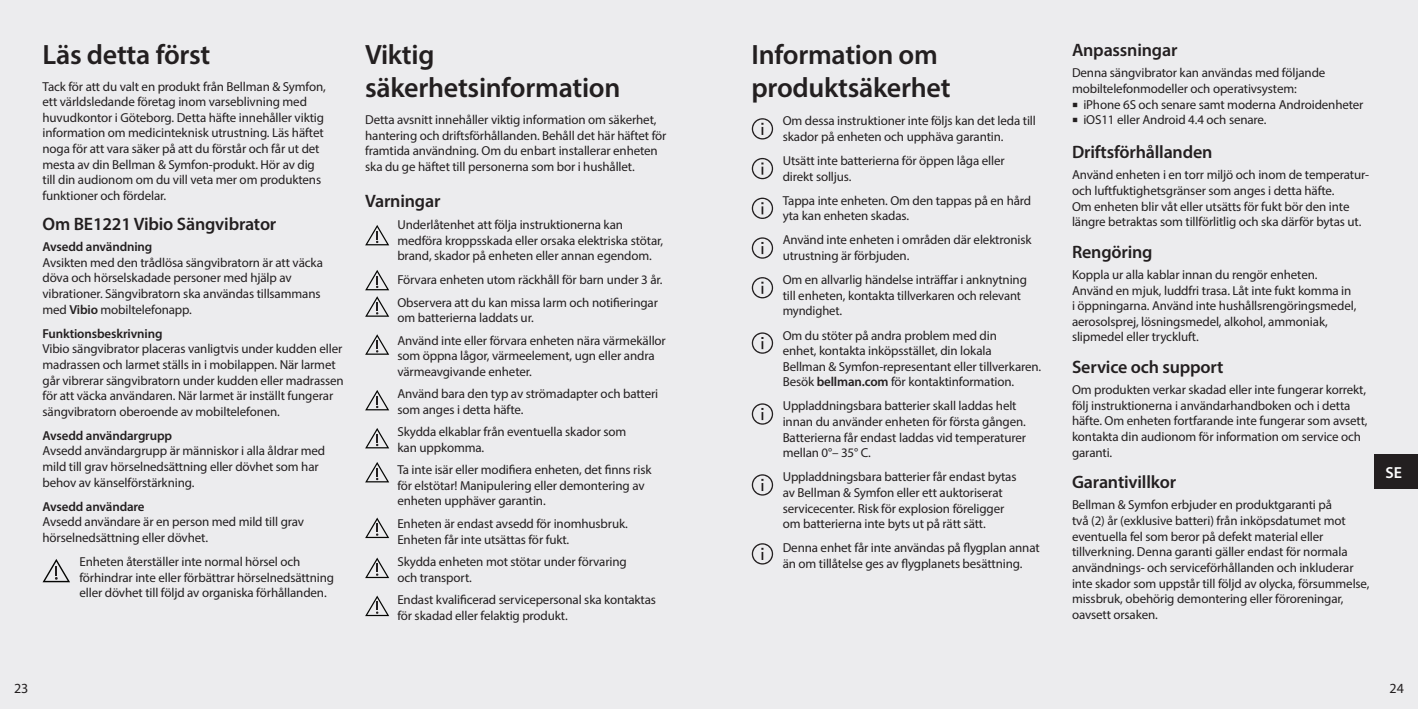
<style>
.page{position:relative;width:1418px;height:709px;background:#fff}
.page>*{position:absolute;margin:0;border:0;box-sizing:border-box;transform-origin:0 0}
.t1{font:600 28px/33.6px "Myriad Pro";letter-spacing:-.01em;color:#231f20}
.t2{font:600 18px "Myriad Pro";letter-spacing:-.01em;color:#231f20}
.t3{font:600 16px "Myriad Pro";color:#fff}
.t4{font:14px "Myriad Pro";color:#231f20}
.t5{font:13px/15.6px "Myriad Pro";letter-spacing:-.01em;color:#231f20}
.t6{font:600 13px "Myriad Pro";letter-spacing:-.01em;color:#231f20}
.s1{font-weight:600}
</style>
<div class="page">
<div style="left:0;top:0;width:1417px;height:709px;background:#ececee"></div>
<div style="left:1373px;top:454px;width:44px;height:34px;background:#231f20"></div>
<svg style="left:43px;top:559px;width:27px;height:23px"></svg>
<svg style="left:365px;top:225px;width:24px;height:20px"></svg>
<svg style="left:365px;top:270px;width:24px;height:20px"></svg>
<svg style="left:365px;top:296px;width:24px;height:21px"></svg>
<svg style="left:365px;top:334px;width:24px;height:21px"></svg>
<svg style="left:365px;top:390px;width:24px;height:20px"></svg>
<svg style="left:365px;top:428px;width:24px;height:20px"></svg>
<svg style="left:365px;top:462px;width:24px;height:20px"></svg>
<svg style="left:365px;top:517px;width:24px;height:21px"></svg>
<svg style="left:365px;top:557px;width:24px;height:21px"></svg>
<svg style="left:365px;top:595px;width:24px;height:21px"></svg>
<svg style="left:751px;top:118px;width:22px;height:21px"></svg>
<svg style="left:751px;top:158px;width:22px;height:21px"></svg>
<svg style="left:751px;top:198px;width:22px;height:21px"></svg>
<svg style="left:751px;top:237px;width:22px;height:22px"></svg>
<svg style="left:751px;top:277px;width:22px;height:21px"></svg>
<svg style="left:751px;top:332px;width:22px;height:22px"></svg>
<svg style="left:751px;top:403px;width:22px;height:21px"></svg>
<svg style="left:751px;top:474px;width:22px;height:21px"></svg>
<svg style="left:751px;top:543px;width:22px;height:21px"></svg>
<p class="t1" style="left:43px;top:37px;width:169px">Läs detta först</p>
<p class="t5" style="left:43px;top:78px;width:285px">Tack för att du valt en produkt från Bellman &amp; Symfon, ett världsledande företag inom varseblivning med huvudkontor i Göteborg. Detta häfte innehåller viktig information om medicinteknisk utrustning. Läs häftet noga för att vara säker på att du förstår och får ut det mesta av din Bellman &amp; Symfon-produkt. Hör av dig till din audionom om du vill veta mer om produktens funktioner och fördelar.</p>
<p class="t2" style="left:43px;top:212px;width:235px">Om BE1221 Vibio Sängvibrator</p>
<p class="t6" style="left:43px;top:238px;width:111px">Avsedd användning</p>
<p class="t5" style="left:43px;top:254px;width:282px">Avsikten med den trådlösa sängvibratorn är att väcka döva och hörselskadade personer med hjälp av vibrationer. Sängvibratorn ska användas tillsammans med <span class="s1">Vibio</span> mobiltelefonapp.</p>
<p class="t6" style="left:43px;top:325px;width:122px">Funktionsbeskrivning</p>
<p class="t5" style="left:43px;top:341px;width:303px">Vibio sängvibrator placeras vanligtvis under kudden eller madrassen och larmet ställs in i mobilappen. När larmet går vibrerar sängvibratorn under kudden eller madrassen för att väcka användaren. När larmet är inställt fungerar sängvibratorn oberoende av mobiltelefonen.</p>
<p class="t6" style="left:43px;top:427px;width:131px">Avsedd användargrupp</p>
<p class="t5" style="left:43px;top:443px;width:284px">Avsedd användargrupp är människor i alla åldrar med mild till grav hörselnedsättning eller dövhet som har behov av känselförstärkning.</p>
<p class="t6" style="left:43px;top:498px;width:104px">Avsedd användare</p>
<p class="t5" style="left:43px;top:514px;width:263px">Avsedd användare är en person med mild till grav hörselnedsättning eller dövhet.</p>
<p class="t5" style="left:79px;top:553px;width:256px">Enheten återställer inte normal hörsel och förhindrar inte eller förbättrar hörselnedsättning eller dövhet till följd av organiska förhållanden.</p>
<p class="t1" style="left:365px;top:37px;width:257px">Viktig säkerhetsinformation</p>
<p class="t5" style="left:365px;top:112px;width:303px">Detta avsnitt innehåller viktig information om säkerhet, hantering och driftsförhållanden. Behåll det här häftet för framtida användning. Om du enbart installerar enheten ska du ge häftet till personerna som bor i hushållet.</p>
<p class="t2" style="left:365px;top:189px;width:77px">Varningar</p>
<p class="t5" style="left:397px;top:217px;width:267px">Underlåtenhet att följa instruktionerna kan medföra kroppsskada eller orsaka elektriska stötar, brand, skador på enheten eller annan egendom.</p>
<p class="t5" style="left:397px;top:272px;width:267px">Förvara enheten utom räckhåll för barn under 3 år.</p>
<p class="t5" style="left:397px;top:294px;width:262px">Observera att du kan missa larm och notifieringar om batterierna laddats ur.</p>
<p class="t5" style="left:397px;top:332px;width:270px">Använd inte eller förvara enheten nära värmekällor som öppna lågor, värmeelement, ugn eller andra värmeavgivande enheter.</p>
<p class="t5" style="left:397px;top:386px;width:262px">Använd bara den typ av strömadapter och batteri som anges i detta häfte.</p>
<p class="t5" style="left:397px;top:424px;width:230px">Skydda elkablar från eventuella skador som kan uppkomma.</p>
<p class="t5" style="left:397px;top:462px;width:255px">Ta inte isär eller modifiera enheten, det finns risk för elstötar! Manipulering eller demontering av enheten upphäver garantin.</p>
<p class="t5" style="left:397px;top:515px;width:232px">Enheten är endast avsedd för inomhusbruk.<br>Enheten får inte utsättas för fukt.</p>
<p class="t5" style="left:397px;top:553px;width:231px">Skydda enheten mot stötar under förvaring och transport.</p>
<p class="t5" style="left:397px;top:591px;width:260px">Endast kvalificerad servicepersonal ska kontaktas för skadad eller felaktig produkt.</p>
<p class="t1" style="left:751px;top:37px;width:200px">Information om produktsäkerhet</p>
<p class="t5" style="left:782px;top:113px;width:255px">Om dessa instruktioner inte följs kan det leda till skador på enheten och upphäva garantin.</p>
<p class="t5" style="left:782px;top:153px;width:223px">Utsätt inte batterierna för öppen låga eller direkt solljus.</p>
<p class="t5" style="left:782px;top:192px;width:250px">Tappa inte enheten. Om den tappas på en hård yta kan enheten skadas.</p>
<p class="t5" style="left:782px;top:232px;width:250px">Använd inte enheten i områden där elektronisk utrustning är förbjuden.</p>
<p class="t5" style="left:782px;top:272px;width:246px">Om en allvarlig händelse inträffar i anknytning till enheten, kontakta tillverkaren och relevant myndighet.</p>
<p class="t5" style="left:782px;top:327px;width:260px">Om du stöter på andra problem med din<br>enhet, kontakta inköpsstället, din lokala<br>Bellman &amp; Symfon-representant eller tillverkaren.<br>Besök <span class="s1">bellman.com</span> för kontaktinformation.</p>
<p class="t5" style="left:782px;top:398px;width:245px">Uppladdningsbara batterier skall laddas helt innan du använder enheten för första gången.<br>Batterierna får endast laddas vid temperaturer mellan 0°– 35° C.</p>
<p class="t5" style="left:782px;top:469px;width:235px">Uppladdningsbara batterier får endast bytas av Bellman &amp; Symfon eller ett auktoriserat servicecenter. Risk för explosion föreligger om batterierna inte byts ut på rätt sätt.</p>
<p class="t5" style="left:782px;top:540px;width:258px">Denna enhet får inte användas på flygplan annat än om tillåtelse ges av flygplanets besättning.</p>
<p class="t2" style="left:1071px;top:39px;width:107px">Anpassningar</p>
<p class="t5" style="left:1071px;top:65px;width:255px">Denna sängvibrator kan användas med följande mobiltelefonmodeller och operativsystem:</p>
<p class="t5" style="left:1071px;top:96px;width:293px">○ iPhone 6S och senare samt moderna Androidenheter</p>
<p class="t5" style="left:1071px;top:112px;width:196px">○ iOS11 eller Android 4.4 och senare.</p>
<p class="t2" style="left:1071px;top:141px;width:142px">Driftsförhållanden</p>
<p class="t5" style="left:1071px;top:167px;width:299px">Använd enheten i en torr miljö och inom de temperatur&shy;och luftfuktighetsgränser som anges i detta häfte.<br>Om enheten blir våt eller utsätts för fukt bör den inte längre betraktas som tillförlitlig och ska därför bytas ut.</p>
<p class="t2" style="left:1071px;top:240px;width:82px">Rengöring</p>
<p class="t5" style="left:1071px;top:267px;width:286px">Koppla ur alla kablar innan du rengör enheten.<br>Använd en mjuk, luddfri trasa. Låt inte fukt komma in i öppningarna. Använd inte hushållsrengöringsmedel, aerosolsprej, lösningsmedel, alkohol, ammoniak, slipmedel eller tryckluft.</p>
<p class="t2" style="left:1071px;top:355px;width:153px">Service och support</p>
<p class="t5" style="left:1071px;top:382px;width:297px">Om produkten verkar skadad eller inte fungerar korrekt, följ instruktionerna i användarhandboken och i detta häfte. Om enheten fortfarande inte fungerar som avsett, kontakta din audionom för information om service och garanti.</p>
<p class="t2" style="left:1071px;top:470px;width:106px">Garantivillkor</p>
<p class="t5" style="left:1071px;top:497px;width:299px">Bellman &amp; Symfon erbjuder en produktgaranti på<br>två (2) år (exklusive batteri) från inköpsdatumet mot eventuella fel som beror på defekt material eller tillverkning. Denna garanti gäller endast för normala användnings- och serviceförhållanden och inkluderar inte skador som uppstår till följd av olycka, försummelse, missbruk, obehörig demontering eller föroreningar, oavsett orsaken.</p>
<p class="t3" style="left:1385px;top:462px;width:18px">SE</p>
<p class="t4" style="left:14px;top:679px;width:16px">23</p>
<p class="t4" style="left:1389px;top:679px;width:16px">24</p>
</div>
